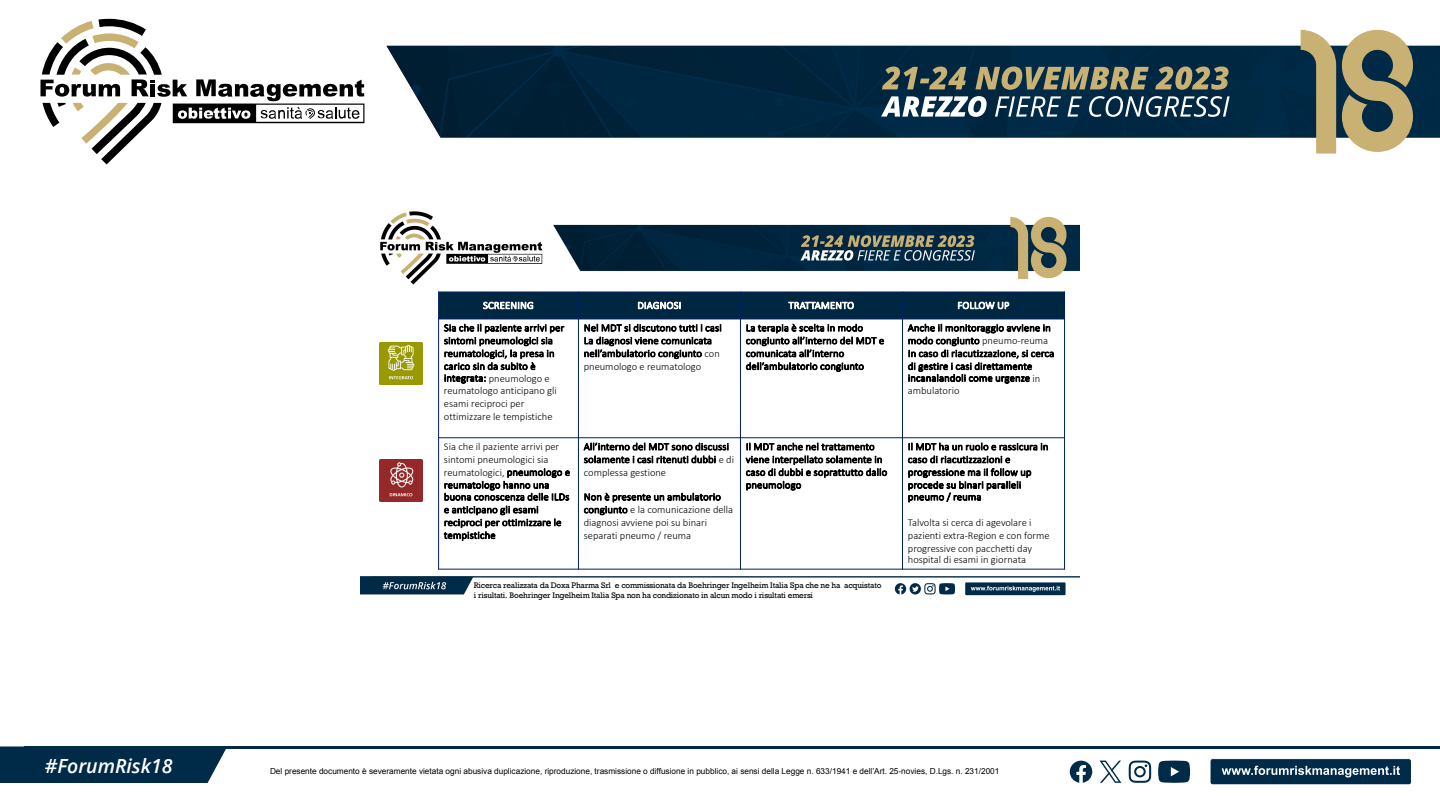
<style>
.page{position:relative;width:1440px;height:810px;background:#fff}
.page>*{position:absolute;margin:0;border:0;box-sizing:border-box;transform-origin:0 0}
.t1{font:italic 600 19.5px "Open Sans";color:#fff}
.t2{font:300 10.5px/12.8px "Calibri";color:#000}
.t3{font:300 10.27px/12.8px "Calibri";letter-spacing:.02em;color:#000}
.t4{font:300 10.27px "Calibri";letter-spacing:.02em;color:#fff}
.t5{font:8.25px/9.9px "Rockwell";letter-spacing:-.02em;color:#000}
.t6{font:8.25px "Arial";color:#000}
.s1{font-size:10.27px}
.s2{font-size:10.5px}
</style>
<div class="page">
<div style="left:0;top:746px;width:226px;height:37px;background:#002b48"></div>
<div style="left:1210px;top:759px;width:201px;height:26px;background:#002b48;border-radius:3px"></div>
<div style="left:1210px;top:758px;width:202px;height:27px;border:1px solid #fff;border-radius:3px"></div>
<svg style="left:1222px;top:766px;width:178px;height:11px"></svg>
<hr style="left:24px;top:746px;width:1416px;height:3px;background:#002b48">
<img style="left:386px;top:46px;width:1054px;height:92px">
<svg style="left:1342px;top:30px;width:71px;height:122px;background:#9a9575"></svg>
<svg style="left:1301px;top:30px;width:35px;height:124px;background:#929074"></svg>
<svg style="left:40px;top:19px;width:324px;height:145px"></svg>
<svg style="left:881px;top:96px;width:349px;height:21px"></svg>
<svg style="left:882px;top:66px;width:347px;height:24px;background:#656c5b"></svg>
<svg style="left:1129px;top:761px;width:22px;height:22px"></svg>
<svg style="left:1158px;top:761px;width:32px;height:22px"></svg>
<svg style="left:1070px;top:761px;width:22px;height:22px"></svg>
<svg style="left:1100px;top:761px;width:21px;height:22px"></svg>
<img style="left:360px;top:211px;width:720px;height:385px">
<div style="left:439px;top:292px;width:139px;height:27px;background:#002741"></div>
<div style="left:578px;top:292px;width:162px;height:27px;background:#002741"></div>
<div style="left:740px;top:292px;width:163px;height:27px;background:#002741"></div>
<div style="left:903px;top:292px;width:162px;height:27px;background:#002741"></div>
<div style="left:439px;top:319px;width:139px;height:119px;background:#fff"></div>
<div style="left:578px;top:319px;width:162px;height:119px;background:#fff"></div>
<div style="left:740px;top:319px;width:163px;height:119px;background:#fff"></div>
<div style="left:903px;top:319px;width:162px;height:119px;background:#fff"></div>
<div style="left:439px;top:438px;width:139px;height:131px;background:#fff"></div>
<div style="left:578px;top:438px;width:162px;height:131px;background:#fff"></div>
<div style="left:740px;top:438px;width:163px;height:131px;background:#fff"></div>
<div style="left:903px;top:438px;width:162px;height:131px;background:#fff"></div>
<hr style="left:578px;top:292px;width:1px;height:278px;background:#002060">
<hr style="left:740px;top:292px;width:1px;height:278px;background:#002060">
<hr style="left:902px;top:292px;width:1px;height:278px;background:#002060">
<hr style="left:438px;top:319px;width:627px;height:1px;background:#002060">
<hr style="left:438px;top:437px;width:627px;height:1px;background:#002060">
<hr style="left:438px;top:292px;width:1px;height:278px;background:#002060">
<hr style="left:1064px;top:292px;width:1px;height:278px;background:#002060">
<hr style="left:438px;top:292px;width:627px;height:1px;background:#002060">
<hr style="left:438px;top:569px;width:627px;height:1px;background:#002060">
<img style="left:380px;top:459px;width:42px;height:43px">
<img style="left:380px;top:342px;width:42px;height:43px">
<p class="t4" style="left:483px;top:299px;width:52px">SCREENING</p>
<p class="t4" style="left:637px;top:299px;width:45px">DIAGNOSI</p>
<p class="t4" style="left:789px;top:299px;width:67px">TRATTAMENTO</p>
<p class="t4" style="left:957px;top:299px;width:54px">FOLLOW UP</p>
<p class="t3" style="left:444px;top:321px;width:122px">Sia che il paziente arrivi per sintomi pneumologici sia reumatologici, la presa in carico sin da subito è</p>
<p class="t2" style="left:444px;top:372px;width:114px"><span class="s1">integrata:</span> pneumologo e reumatologo anticipano gli esami reciproci per ottimizzare le tempistiche</p>
<p class="t3" style="left:746px;top:321px;width:140px">La terapia è scelta in modo congiunto all’interno del MDT e comunicata all’interno dell’ambulatorio congiunto</p>
<p class="t3" style="left:908px;top:321px;width:148px">Anche il monitoraggio avviene in modo congiunto <span class="s2">pneumo-reuma<br></span>In caso di riacutizzazione, si cerca di gestire i casi direttamente</p>
<p class="t3" style="left:908px;top:372px;width:134px">incanalandoli come urgenze <span class="s2">in</span></p>
<p class="t2" style="left:908px;top:384px;width:53px">ambulatorio</p>
<p class="t3" style="left:584px;top:321px;width:139px">Nel MDT si discutono tutti i casi<br>La diagnosi viene comunicata nell’ambulatorio congiunto <span class="s2">con</span></p>
<p class="t2" style="left:584px;top:360px;width:119px">pneumologo e reumatologo</p>
<p class="t2" style="left:444px;top:440px;width:128px">Sia che il paziente arrivi per sintomi pneumologici sia reumatologici, <span class="s1">pneumologo e</span></p>
<p class="t3" style="left:444px;top:479px;width:127px;line-height:11.9px">reumatologo hanno una buona conoscenza delle ILDs</p>
<p class="t3" style="left:444px;top:503px;width:119px">e anticipano gli esami reciproci per ottimizzare le tempistiche</p>
<p class="t3" style="left:584px;top:440px;width:152px">All’interno del MDT sono discussi solamente i casi ritenuti dubbi <span class="s2">e di</span></p>
<p class="t2" style="left:584px;top:466px;width:84px">complessa gestione</p>
<p class="t3" style="left:584px;top:490px;width:138px">Non è presente un ambulatorio</p>
<p class="t2" style="left:584px;top:503px;width:151px"><span class="s1">congiunto</span> e la comunicazione della diagnosi avviene poi su binari separati pneumo / reuma</p>
<p class="t3" style="left:746px;top:440px;width:143px">Il MDT anche nel trattamento viene interpellato solamente in caso di dubbi e soprattutto dallo pneumologo</p>
<p class="t3" style="left:908px;top:440px;width:142px">Il MDT ha un ruolo e rassicura in caso di riacutizzazioni e progressione ma il follow up procede su binari paralleli</p>
<p class="t3" style="left:908px;top:490px;width:75px">pneumo / reuma</p>
<p class="t2" style="left:908px;top:516px;width:143px;line-height:12.5px">Talvolta si cerca di agevolare i pazienti extra-Region e con forme progressive con pacchetti day hospital di esami in giornata</p>
<p class="t5" style="left:474px;top:580px;width:409px">Ricerca realizzata da Doxa Pharma Srl e commissionata da Boehringer Ingelheim Italia Spa che ne ha acquistato i risultati. Boehringer Ingelheim Italia Spa non ha condizionato in alcun modo i risultati emersi</p>
<h1 class="t1" style="left:45px;top:752px;width:129px">#ForumRisk18</h1>
<p class="t6" style="left:270px;top:766px;width:731px">Del presente documento è severamente vietata ogni abusiva duplicazione, riproduzione, trasmissione o diffusione in pubblico, ai sensi della Legge n. 633/1941 e dell’Art. 25-novies, D.Lgs. n. 231/2001</p>
</div>
